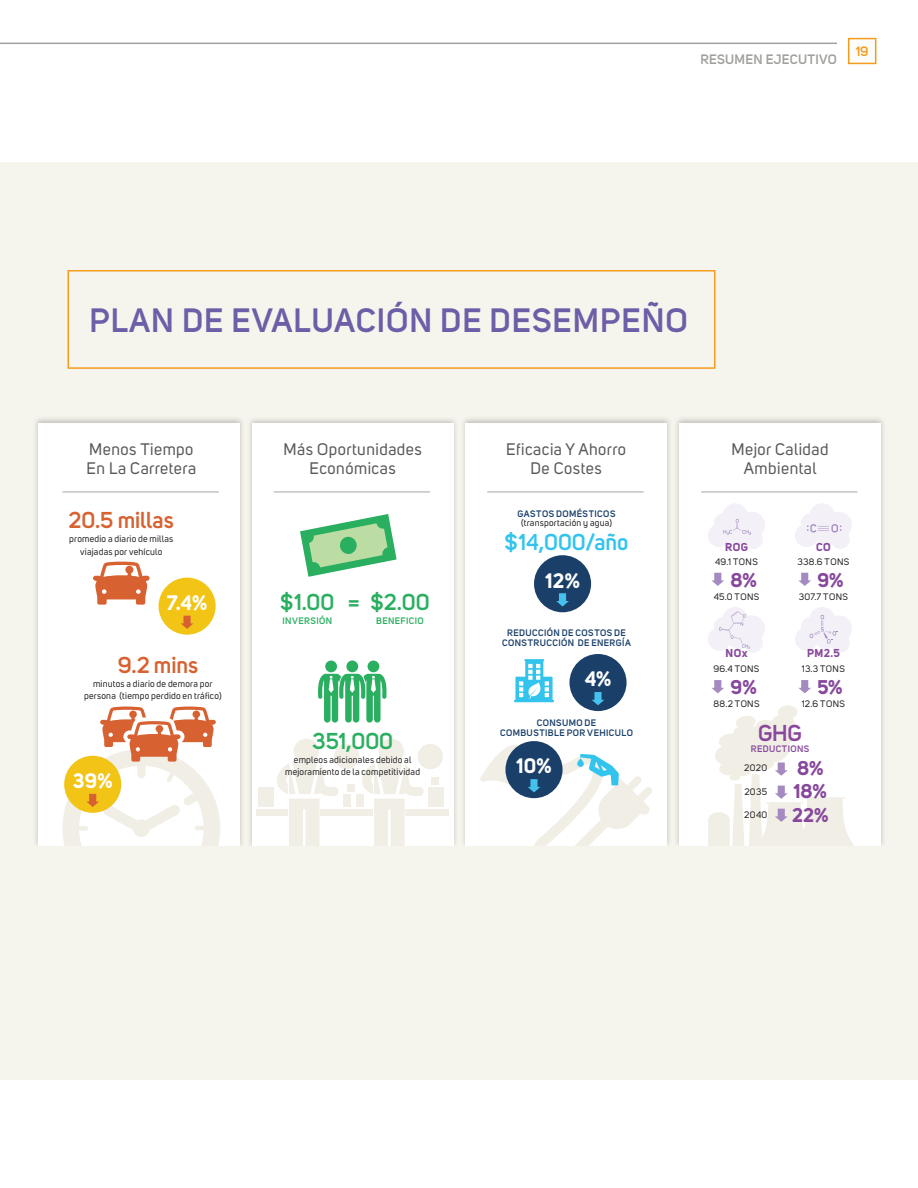
<style>
.page{position:relative;width:918px;height:1188px;background:#fff}
.page>*{position:absolute;margin:0;border:0;box-sizing:border-box;transform-origin:0 0}
.t1{font:600 33.3px "Uni Sans";letter-spacing:.03em;color:#6e5ea8}
.t2{font:600 22.8px "Uni Sans";color:#2aaf60}
.t3{font:600 22.8px "Uni Sans";color:#d76131}
.t4{font:600 22.8px "Uni Sans";color:#33c4ee}
.t5{font:600 22.8px "Uni Sans";color:#87489c}
.t6{font:700 20.7px "Uni Sans";color:#fff}
.t7{font:700 19.65px/23.1px "Uni Sans";color:#87489c}
.t8{font:16.5px/18.6px "Uni Sans";letter-spacing:.03em;color:#57585a;text-align:center}
.t9{font:600 13.5px "Uni Sans";letter-spacing:.02em;color:#a1a09d}
.t10{font:600 13.5px "Uni Sans";color:#f49d1d}
.t11{font:700 11.4px "Uni Sans";letter-spacing:.04em;color:#87489c}
.t12{font:9.3px/12.5px "Uni Sans";letter-spacing:.025em;color:#231f20;text-align:center}
.t13{font:600 9.3px/10.4px "Uni Sans";letter-spacing:.045em;color:#1a4069;text-align:center}
.t14{font:600 9.3px "Uni Sans";letter-spacing:.04em;color:#2aaf60}
.t15{font:600 9.3px "Uni Sans";letter-spacing:.04em;color:#87489c}
</style>
<div class="page">
<div style="left:849px;top:39px;width:27px;height:24px;background:#fcfcfb"></div>
<div style="left:848px;top:38px;width:28px;height:26px;border:2px solid #f49d1d"></div>
<hr style="left:0;top:43px;width:837px;height:1px;background:#a1a09d">
<div style="left:0;top:162px;width:918px;height:918px;background:#f6f5ed"></div>
<div style="left:68px;top:270px;width:648px;height:99px;border:2px solid #f49d1d"></div>
<div style="left:32px;top:416px;width:213px;height:495px;background:#231f20;opacity:.25"></div>
<div style="left:38px;top:423px;width:202px;height:424px;background:#fff"></div>
<svg style="left:93px;top:562px;width:57px;height:43px"></svg>
<svg style="left:62px;top:707px;width:158px;height:139px"></svg>
<div style="left:159px;top:578px;width:57px;height:57px;background:#f1c415;border-radius:50%"></div>
<svg style="left:181px;top:616px;width:12px;height:13px"></svg>
<hr style="left:62px;top:491px;width:157px;height:1px;background:#a8a9ad">
<div style="left:246px;top:416px;width:213px;height:444px;background:#231f20;opacity:.25"></div>
<div style="left:252px;top:423px;width:201px;height:424px;background:#fff"></div>
<div style="left:334px;top:744px;width:25px;height:25px;background:#f0eee5;border-radius:50%"></div>
<div style="left:418px;top:744px;width:25px;height:25px;background:#f0eee5;border-radius:50%"></div>
<svg style="left:277px;top:739px;width:62px;height:107px"></svg>
<svg style="left:362px;top:739px;width:62px;height:107px"></svg>
<div style="left:256px;top:809px;width:32px;height:7px;background:#f0eee5"></div>
<div style="left:321px;top:809px;width:52px;height:7px;background:#f0eee5"></div>
<div style="left:406px;top:809px;width:43px;height:7px;background:#f0eee5"></div>
<div style="left:259px;top:787px;width:15px;height:20px;background:#f0eee5"></div>
<div style="left:429px;top:787px;width:15px;height:20px;background:#f0eee5"></div>
<div style="left:356px;top:795px;width:7px;height:12px;background:#f0eee5"></div>
<div style="left:343px;top:795px;width:8px;height:12px;background:#f0eee5"></div>
<div style="left:347px;top:784px;width:8px;height:8px;background:#f0eee5"></div>
<div style="left:431px;top:777px;width:8px;height:8px;background:#f0eee5"></div>
<hr style="left:274px;top:491px;width:156px;height:1px;background:#a8a9ad">
<svg style="left:300px;top:514px;width:97px;height:63px"></svg>
<div style="left:368px;top:661px;width:11px;height:11px;background:#2aaf60;border-radius:50%"></div>
<div style="left:346px;top:661px;width:12px;height:11px;background:#2aaf60;border-radius:50%"></div>
<svg style="left:318px;top:674px;width:69px;height:49px"></svg>
<div style="left:325px;top:661px;width:12px;height:11px;background:#2aaf60;border-radius:50%"></div>
<div style="left:460px;top:415px;width:213px;height:461px;background:#231f20;opacity:.25"></div>
<div style="left:465px;top:423px;width:202px;height:424px;background:#fff"></div>
<div style="left:569px;top:654px;width:58px;height:57px;background:#1a4069;border-radius:50%"></div>
<svg style="left:592px;top:692px;width:12px;height:13px"></svg>
<div style="left:534px;top:555px;width:57px;height:57px;background:#1a4069;border-radius:50%"></div>
<svg style="left:556px;top:593px;width:13px;height:14px"></svg>
<hr style="left:487px;top:491px;width:157px;height:1px;background:#a8a9ad">
<svg style="left:514px;top:659px;width:40px;height:43px"></svg>
<svg style="left:480px;top:741px;width:172px;height:105px"></svg>
<svg style="left:577px;top:758px;width:7px;height:9px"></svg>
<div style="left:673px;top:415px;width:213px;height:444px;background:#231f20;opacity:.25"></div>
<div style="left:679px;top:423px;width:201px;height:424px;background:#fff"></div>
<hr style="left:701px;top:491px;width:156px;height:1px;background:#a8a9ad">
<svg style="left:711px;top:573px;width:13px;height:13px"></svg>
<svg style="left:798px;top:573px;width:13px;height:13px"></svg>
<svg style="left:712px;top:680px;width:12px;height:13px"></svg>
<svg style="left:708px;top:705px;width:146px;height:141px"></svg>
<svg style="left:798px;top:680px;width:13px;height:13px"></svg>
<svg style="left:708px;top:504px;width:57px;height:45px"></svg>
<svg style="left:795px;top:504px;width:57px;height:45px"></svg>
<svg style="left:708px;top:607px;width:57px;height:45px"></svg>
<svg style="left:795px;top:607px;width:57px;height:45px"></svg>
<div style="left:0;top:846px;width:918px;height:175px;background:#f6f5ed"></div>
<h3 class="t9" style="left:700px;top:49px;width:138px">RESUMEN EJECUTIVO</h3>
<h3 class="t10" style="left:856px;top:41px;width:14px">19</h3>
<h1 class="t1" style="left:90px;top:296px;width:600px">PLAN DE EVALUACIÓN DE DESEMPEÑO</h1>
<h3 class="t8" style="left:87px;top:441px;width:111px;text-align:left">Menos Tiempo<br>En La Carretera</h3>
<h2 class="t3" style="left:69px;top:503px;width:107px">20.5 millas</h2>
<p class="t12" style="left:69px;top:533px;width:106px">promedio a diario de millas viajadas por vehículo</p>
<h3 class="t6" style="left:167px;top:590px;width:42px">7.4%</h3>
<h2 class="t3" style="left:118px;top:648px;width:82px">9.2 mins</h2>
<p class="t12" style="left:84px;top:677px;width:139px">minutos a diario de demora por persona (tiempo perdido en tráfico)</p>
<h3 class="t6" style="left:73px;top:768px;width:41px">39%</h3>
<h3 class="t8" style="left:283px;top:441px;width:140px">Más Oportunidades<br>Económicas</h3>
<h2 class="t2" style="left:280px;top:585px;width:56px">$1.00</h2>
<p class="t14" style="left:282px;top:614px;width:51px">INVERSIÓN</p>
<h2 class="t2" style="left:348px;top:585px;width:83px">= $2.00</h2>
<p class="t14" style="left:376px;top:614px;width:49px">BENEFICIO</p>
<h2 class="t2" style="left:312px;top:724px;width:83px">351,000</h2>
<p class="t12" style="left:285px;top:753px;width:137px">empleos adicionales debido al mejoramiento de la competitividad</p>
<h3 class="t8" style="left:506px;top:441px;width:121px">Eficacia Y Ahorro<br>De Costes</h3>
<p class="t13" style="left:518px;top:508px;width:99px">GASTOS DOMÉSTICOS</p>
<p class="t12" style="left:521px;top:516px;width:92px">(transportación y agua)</p>
<h2 class="t4" style="left:505px;top:525px;width:125px">$14,000/año</h2>
<h3 class="t6" style="left:545px;top:567px;width:36px">12%</h3>
<p class="t13" style="left:502px;top:626px;width:130px">REDUCCIÓN DE COSTOS DE<br>CONSTRUCCIÓN DE ENERGÍA</p>
<h3 class="t6" style="left:585px;top:666px;width:28px">4%</h3>
<p class="t13" style="left:500px;top:717px;width:134px">CONSUMO DE<br>COMBUSTIBLE POR VEHICULO</p>
<h3 class="t6" style="left:516px;top:753px;width:37px">10%</h3>
<h3 class="t8" style="left:731px;top:441px;width:99px">Mejor Calidad<br>Ambiental</h3>
<p class="t11" style="left:725px;top:540px;width:24px">ROG</p>
<h3 class="t7" style="left:731px;top:568px;width:28px">8%</h3>
<p class="t12" style="left:715px;top:556px;width:44px">49.1 TONS</p>
<p class="t12" style="left:714px;top:590px;width:47px">45.0 TONS</p>
<p class="t11" style="left:726px;top:646px;width:24px">NOx</p>
<h3 class="t7" style="left:731px;top:675px;width:28px">9%</h3>
<p class="t12" style="left:714px;top:663px;width:47px">96.4 TONS</p>
<p class="t12" style="left:713px;top:697px;width:48px">88.2 TONS</p>
<p class="t11" style="left:816px;top:540px;width:16px">CO</p>
<h3 class="t7" style="left:817px;top:568px;width:28px">9%</h3>
<p class="t12" style="left:797px;top:556px;width:53px">338.6 TONS</p>
<p class="t12" style="left:799px;top:590px;width:51px">307.7 TONS</p>
<p class="t11" style="left:807px;top:646px;width:34px">PM2.5</p>
<h3 class="t7" style="left:817px;top:675px;width:27px">5%</h3>
<p class="t12" style="left:802px;top:663px;width:45px">13.3 TONS</p>
<p class="t12" style="left:802px;top:697px;width:45px">12.6 TONS</p>
<h2 class="t5" style="left:758px;top:716px;width:44px">GHG</h2>
<h3 class="t7" style="left:792px;top:757px;width:38px">8%<br>18%<br>22%</h3>
<p class="t15" style="left:751px;top:742px;width:60px">REDUCTIONS</p>
<p class="t12" style="left:744px;top:762px;width:25px">2020</p>
<p class="t12" style="left:744px;top:785px;width:24px">2035</p>
<p class="t12" style="left:744px;top:808px;width:25px">2040</p>
</div>
